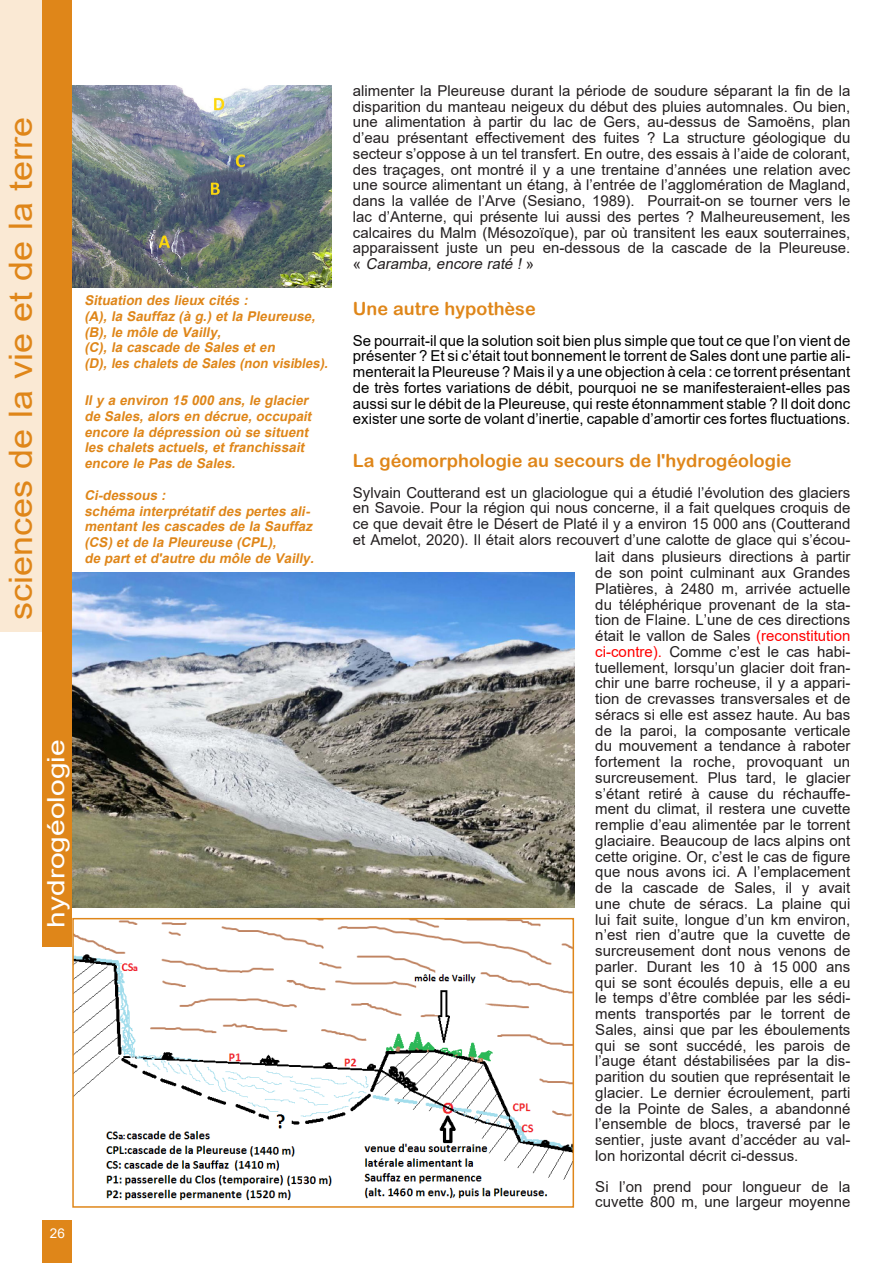
<style>
.page{position:relative;width:893px;height:1263px;background:#fff}
.page>*{position:absolute;margin:0;border:0;box-sizing:border-box;transform-origin:0 0}
.Normal_e{font:32.4px "Arial";color:#df8619;scale:1.11 1}
.Normal_e-2{font:24px "Arial";color:#fff;scale:1.25 1}
.Normal_e-3{font:18px "Arial Rounded MT Bold";color:#df8619}
.Normal_e-4{font:15px/15.8px "Arial";color:#231f20;text-align:justify}
.Normal_e-5{font:15px/15.8px "Arial";color:#000;text-align:justify}
.Normal_e-6{font:italic 700 13.5px/15.8px "Arial";color:#df8619}
.t1{font:13.5px "Arial";color:#fff}
.s1{font-style:italic}
.s2{color:#f00}
</style>
<div class="page">
<div style="left:43px;top:1220px;width:29px;height:43px;background:#df8619"></div>
<div style="left:0;top:0;width:43px;height:631px;background:#fae9d4"></div>
<img style="left:72px;top:85px;width:260px;height:202px">
<img style="left:75px;top:921px;width:496px;height:280px">
<div style="left:72px;top:918px;width:502px;height:290px;border:2px solid #df8619"></div>
<img style="left:72px;top:573px;width:502px;height:335px">
<div style="left:43px;top:0;width:29px;height:946px;background:#df8619"></div>
<p class="Normal_e" style="left:-2px;top:620px;width:455px;rotate:-90deg">sciences de la vie et de la terre</p>
<p class="Normal_e-6" style="left:84px;top:293px;width:168px">Situation des lieux cités :</p>
<p class="Normal_e-6" style="left:84px;top:308px;width:236px">(A),la Sauffaz (à g.)etla Pleureuse,</p>
<p class="Normal_e-6" style="left:84px;top:324px;width:141px">(B),le môle de Vailly,</p>
<p class="Normal_e-6" style="left:84px;top:340px;width:196px">(C),la cascade de Sales eten</p>
<p class="Normal_e-6" style="left:84px;top:356px;width:248px">(D),les chalets de Sales (non visibles).</p>
<p class="Normal_e-6" style="left:84px;top:393px;width:232px">Ily a environ 15 000 ans,le glacier de Sales,alors en décrue,occupait encore la dépression où se situent</p>
<p class="Normal_e-6" style="left:84px;top:440px;width:225px">les chalets actuels,etfranchissait encore le Pas de Sales.</p>
<p class="Normal_e-6" style="left:84px;top:487px;width:86px">Ci-dessous :</p>
<p class="Normal_e-6" style="left:84px;top:503px;width:234px">schéma interprétatifdes pertes ali&shy;mentantles cascades de la Sauffaz (CS)etde la Pleureuse (CPL),<br>de partetd'autre du môle de Vailly.</p>
<p class="Normal_e-2" style="left:39px;top:928px;width:152px;rotate:-90deg">hydrogéologie</p>
<p class="t1" style="left:50px;top:1224px;width:17px">26</p>
<p class="Normal_e-4" style="left:353px;top:83px;width:499px">alimenter la Pleureuse durant la période de soudure séparant la fin de la disparition du manteau neigeux du début des pluies automnales. Ou bien, une alimentation à partir du lac de Gers, au-dessus de Samoëns, plan d’eau présentant effectivement des fuites ? La structure géologique du secteur s’oppose à un tel transfert. En outre, des essais à l’aide de colorant, des traçages, ont montré il y a une trentaine d’années une relation avec une source alimentant un étang, à l’entrée de l’agglomération de Magland, dans la vallée de l’Arve (Sesiano, 1989). Pourrait-on se tourner vers le lac d’Anterne, qui présente lui aussi des pertes ? Malheureusement, les calcaires du Malm (Mésozoïque), par où transitent les eaux souterraines, apparaissent juste un peu en-dessous de la cascade de la Pleureuse. « <span class="s1">Caramba, encore raté !</span> »</p>
<p class="Normal_e-3" style="left:353px;top:298px;width:184px">Une autre hypothèse</p>
<p class="Normal_e-5" style="left:353px;top:332px;width:499px">Se pourrait-il que la solution soit bien plus simple que tout ce que l’on vient de présenter ? Et si c’était tout bonnement le torrent de Sales dont une partie ali&shy;menterait la Pleureuse ? Mais il y a une objection à cela : ce torrent présentant de très fortes variations de débit, pourquoi ne se manifesteraient-elles pas aussi sur le débit de la Pleureuse, qui reste étonnamment stable ? Il doit donc exister une sorte de volant d’inertie, capable d’amortir ces fortes fluctuations.</p>
<p class="Normal_e-3" style="left:353px;top:450px;width:440px">La géomorphologie au secours de l'hydrogéologie</p>
<p class="Normal_e-4" style="left:353px;top:484px;width:499px">Sylvain Coutterand est un glaciologue qui a étudié l’évolution des glaciers en Savoie. Pour la région qui nous concerne, il a fait quelques croquis de ce que devait être le Désert de Platé il y a environ 15 000 ans (Coutterand et Amelot, 2020). Il était alors recouvert d’une calotte de glace qui s’écou-</p>
<p class="Normal_e-4" style="left:595px;top:549px;width:257px">lait dans plusieurs directions à partir de son point culminant aux Grandes Platières, à 2480 m, arrivée actuelle du téléphérique provenant de la sta&shy;tion de Flaine. L’une de ces directions était le vallon de Sales <span class="s2">(reconstitution ci-contre).</span> Comme c’est le cas habi&shy;tuellement, lorsqu’un glacier doit fran&shy;chir une barre rocheuse, il y a appari&shy;tion de crevasses transversales et de séracs si elle est assez haute. Au bas de la paroi, la composante verticale du mouvement a tendance à raboter fortement la roche, provoquant un surcreusement. Plus tard, le glacier s’étant retiré à cause du réchauffe&shy;ment du climat, il restera une cuvette remplie d’eau alimentée par le torrent glaciaire. Beaucoup de lacs alpins ont cette origine. Or, c’est le cas de figure que nous avons ici. A l’emplacement de la cascade de Sales, il y avait une chute de séracs. La plaine qui lui fait suite, longue d’un km environ, n’est rien d’autre que la cuvette de surcreusement dont nous venons de parler. Durant les 10 à 15 000 ans qui se sont écoulés depuis, elle a eu le temps d’être comblée par les sédi&shy;ments transportés par le torrent de Sales, ainsi que par les éboulements qui se sont succédé, les parois de l’auge étant déstabilisées par la dis&shy;parition du soutien que représentait le glacier. Le dernier écroulement, parti de la Pointe de Sales, a abandonné l’ensemble de blocs, traversé par le sentier, juste avant d’accéder au val&shy;lon horizontal décrit ci-dessus.</p>
<p class="Normal_e-4" style="left:595px;top:1178px;width:257px">Si l’on prend pour longueur de la cuvette 800 m, une largeur moyenne</p>
</div>
